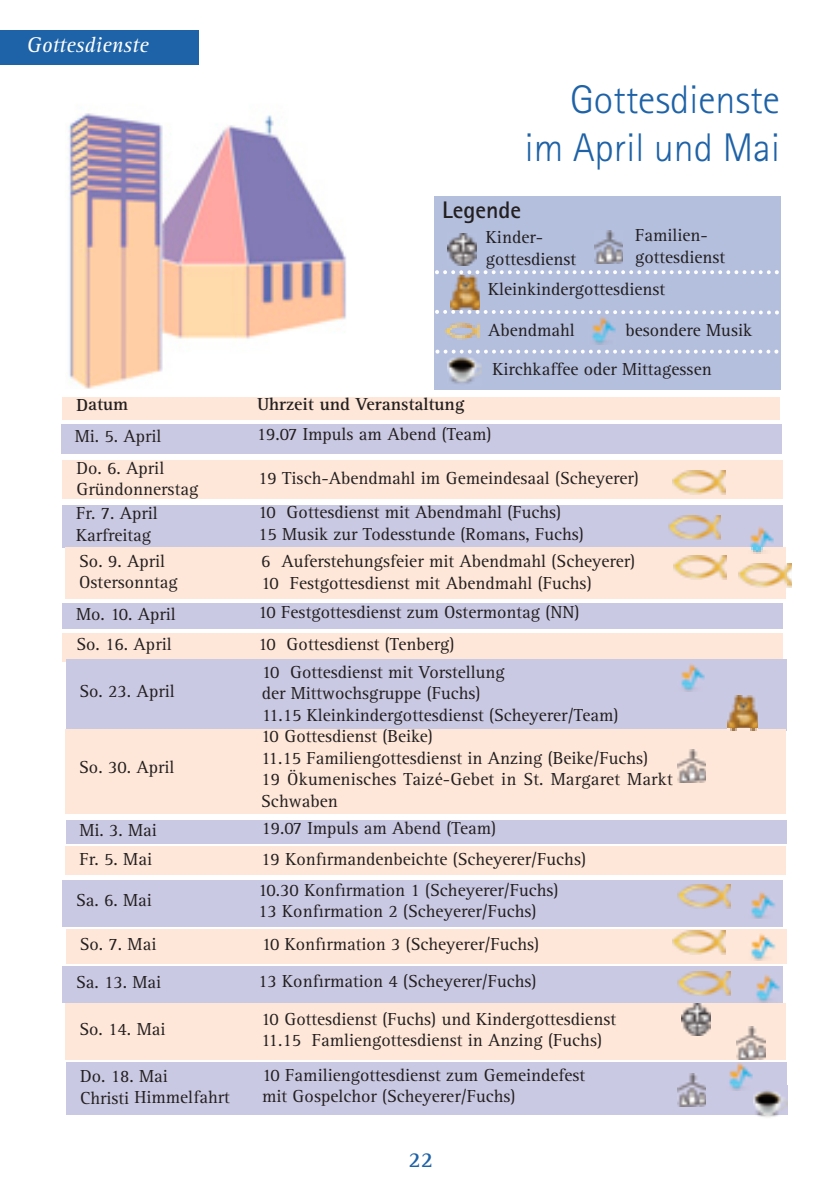
<style>
.page{position:relative;width:840px;height:1191px;background:#fff}
.page>*{position:absolute;margin:0;border:0;box-sizing:border-box;transform-origin:0 0}
.t1{font:300 40px/48px "Rotis Sans Serif Std";color:#1e62a7;text-align:right}
.t2{font:700 24px "Rotis Sans Serif Std";color:#231f20}
.t3{font:italic 22px "Rotis Serif Std";color:#fff}
.t4{font:700 22px "Rotis Serif Std";color:#1e62a7}
.t5{font:18px/21.6px "Rotis Serif Std";color:#231f20}
.t6{font:700 18px "Rotis Serif Std";color:#231f20}
</style>
<div class="page">
<div style="left:434px;top:196px;width:345px;height:193px;background:#b4bfde"></div>
<img style="left:68px;top:113px;width:279px;height:276px">
<img style="left:592px;top:317px;width:23px;height:27px">
<img style="left:450px;top:276px;width:29px;height:32px">
<img style="left:445px;top:324px;width:34px;height:16px">
<img style="left:447px;top:353px;width:34px;height:31px">
<img style="left:447px;top:234px;width:29px;height:31px">
<svg style="left:435px;top:270px;width:343px;height:4px"></svg>
<svg style="left:435px;top:308px;width:343px;height:7px"></svg>
<svg style="left:435px;top:349px;width:343px;height:4px"></svg>
<div style="left:62px;top:397px;width:717px;height:23px;background:#fee7d8"></div>
<img style="left:594px;top:230px;width:28px;height:33px">
<div style="left:0;top:31px;width:198px;height:34px;background:#1e62a7"></div>
<div style="left:61px;top:423px;width:720px;height:30px;background:#cac9e3"></div>
<div style="left:62px;top:460px;width:720px;height:39px;background:#fee7d8"></div>
<div style="left:62px;top:505px;width:720px;height:42px;background:#cac9e3"></div>
<div style="left:65px;top:547px;width:720px;height:52px;background:#fee7d8"></div>
<div style="left:62px;top:603px;width:720px;height:25px;background:#cac9e3"></div>
<div style="left:62px;top:633px;width:720px;height:28px;background:#fee7d8"></div>
<div style="left:66px;top:659px;width:720px;height:71px;background:#cac9e3"></div>
<div style="left:65px;top:729px;width:720px;height:84px;background:#fee7d8"></div>
<div style="left:66px;top:819px;width:720px;height:24px;background:#cac9e3"></div>
<div style="left:65px;top:846px;width:720px;height:28px;background:#fee7d8"></div>
<div style="left:62px;top:880px;width:720px;height:46px;background:#cac9e3"></div>
<div style="left:66px;top:929px;width:720px;height:35px;background:#fee7d8"></div>
<div style="left:62px;top:966px;width:720px;height:36px;background:#cac9e3"></div>
<div style="left:65px;top:1003px;width:720px;height:57px;background:#fee7d8"></div>
<div style="left:66px;top:1062px;width:720px;height:52px;background:#cac9e3"></div>
<img style="left:672px;top:470px;width:53px;height:24px">
<img style="left:668px;top:516px;width:52px;height:24px">
<img style="left:750px;top:526px;width:23px;height:28px">
<img style="left:673px;top:555px;width:52px;height:25px">
<img style="left:738px;top:563px;width:52px;height:25px">
<img style="left:681px;top:664px;width:23px;height:27px">
<img style="left:727px;top:696px;width:29px;height:33px">
<svg style="left:730px;top:729px;width:26px;height:1px"></svg>
<img style="left:677px;top:749px;width:28px;height:33px">
<img style="left:677px;top:884px;width:52px;height:24px">
<img style="left:751px;top:891px;width:23px;height:27px">
<img style="left:672px;top:930px;width:53px;height:24px">
<img style="left:751px;top:933px;width:23px;height:27px">
<img style="left:677px;top:971px;width:52px;height:25px">
<img style="left:756px;top:974px;width:23px;height:28px">
<img style="left:681px;top:1003px;width:29px;height:32px">
<img style="left:736px;top:1026px;width:28px;height:33px">
<img style="left:677px;top:1073px;width:28px;height:33px">
<img style="left:729px;top:1063px;width:23px;height:27px">
<img style="left:753px;top:1090px;width:34px;height:28px">
<svg style="left:786px;top:1085px;width:1px;height:29px"></svg>
<p class="t3" style="left:27px;top:36px;width:123px">Gottesdienste</p>
<h1 class="t1" style="left:524px;top:79px;width:256px">Gottesdienste im April und Mai</h1>
<h2 class="t2" style="left:442px;top:201px;width:81px">Legende</h2>
<p class="t5" style="left:634px;top:226px;width:92px">Familien&shy;gottesdienst</p>
<p class="t5" style="left:485px;top:228px;width:92px">Kinder&shy;gottesdienst</p>
<p class="t5" style="left:488px;top:280px;width:178px">Kleinkindergottesdienst</p>
<p class="t5" style="left:488px;top:320px;width:88px">Abendmahl</p>
<p class="t5" style="left:492px;top:312px;width:261px;line-height:39px;text-indent:133px">besondere Musik<br>Kirchkaffee oder Mittagessen</p>
<p class="t6" style="left:76px;top:398px;width:53px">Datum</p>
<p class="t6" style="left:257px;top:398px;width:208px">Uhrzeit und Veranstaltung</p>
<p class="t5" style="left:75px;top:427px;width:88px">Mi. 5. April</p>
<p class="t5" style="left:256px;top:425px;width:236px">19.07 Impuls am Abend (Team)</p>
<p class="t5" style="left:76px;top:458px;width:123px">Do. 6. April<br>Gründonnerstag</p>
<p class="t5" style="left:258px;top:469px;width:382px">19 Tisch-Abendmahl im Gemeindesaal (Scheyerer)</p>
<p class="t5" style="left:76px;top:504px;width:83px">Fr. 7. April<br>Karfreitag</p>
<p class="t5" style="left:258px;top:503px;width:327px">10 Gottesdienst mit Abendmahl (Fuchs)<br>15 Musik zur Todesstunde (Romans, Fuchs)</p>
<p class="t5" style="left:79px;top:551px;width:100px">So. 9. April<br>Ostersonntag</p>
<p class="t5" style="left:261px;top:552px;width:375px">6 Auferstehungsfeier mit Abendmahl (Scheyerer)<br>10 Festgottesdienst mit Abendmahl (Fuchs)</p>
<p class="t5" style="left:76px;top:605px;width:101px">Mo. 10. April</p>
<p class="t5" style="left:258px;top:603px;width:322px">10 Festgottesdienst zum Ostermontag (NN)</p>
<p class="t5" style="left:76px;top:634px;width:97px">So. 16. April</p>
<p class="t5" style="left:258px;top:635px;width:198px">10 Gottesdienst (Tenberg)</p>
<p class="t5" style="left:79px;top:682px;width:97px">So. 23. April</p>
<p class="t5" style="left:261px;top:662px;width:358px">10 Gottesdienst mit Vorstellung<br>der Mittwochsgruppe (Fuchs)<br>11.15 Kleinkindergottesdienst (Scheyerer/Team)</p>
<p class="t5" style="left:79px;top:757px;width:97px">So. 30. April</p>
<p class="t5" style="left:261px;top:727px;width:412px">10 Gottesdienst (Beike)<br>11.15 Familiengottesdienst in Anzing (Beike/Fuchs)<br>19 Ökumenisches Taizé-Gebet in St. Margaret Markt Schwaben</p>
<p class="t5" style="left:79px;top:821px;width:79px">Mi. 3. Mai</p>
<p class="t5" style="left:261px;top:819px;width:236px">19.07 Impuls am Abend (Team)</p>
<p class="t5" style="left:79px;top:849px;width:74px">Fr. 5. Mai</p>
<p class="t5" style="left:261px;top:849px;width:326px">19 Konfirmandenbeichte (Scheyerer/Fuchs)</p>
<p class="t5" style="left:76px;top:891px;width:77px">Sa. 6. Mai</p>
<p class="t5" style="left:258px;top:880px;width:302px">10.30 Konfirmation 1 (Scheyerer/Fuchs)<br>13 Konfirmation 2 (Scheyerer/Fuchs)</p>
<p class="t5" style="left:80px;top:934px;width:78px">So. 7. Mai</p>
<p class="t5" style="left:262px;top:935px;width:278px">10 Konfirmation 3 (Scheyerer/Fuchs)</p>
<p class="t5" style="left:76px;top:972px;width:87px">Sa. 13. Mai</p>
<p class="t5" style="left:258px;top:972px;width:279px">13 Konfirmation 4 (Scheyerer/Fuchs)</p>
<p class="t5" style="left:79px;top:1020px;width:87px">So. 14. Mai</p>
<p class="t5" style="left:261px;top:1009px;width:356px">10 Gottesdienst (Fuchs) und Kindergottesdienst<br>11.15 Famliengottesdienst in Anzing (Fuchs)</p>
<p class="t5" style="left:80px;top:1066px;width:151px">Do. 18. Mai<br>Christi Himmelfahrt</p>
<p class="t5" style="left:262px;top:1065px;width:324px">10 Familiengottesdienst zum Gemeindefest mit Gospelchor (Scheyerer/Fuchs)</p>
<p class="t4" style="left:408px;top:1151px;width:26px">22</p>
</div>
